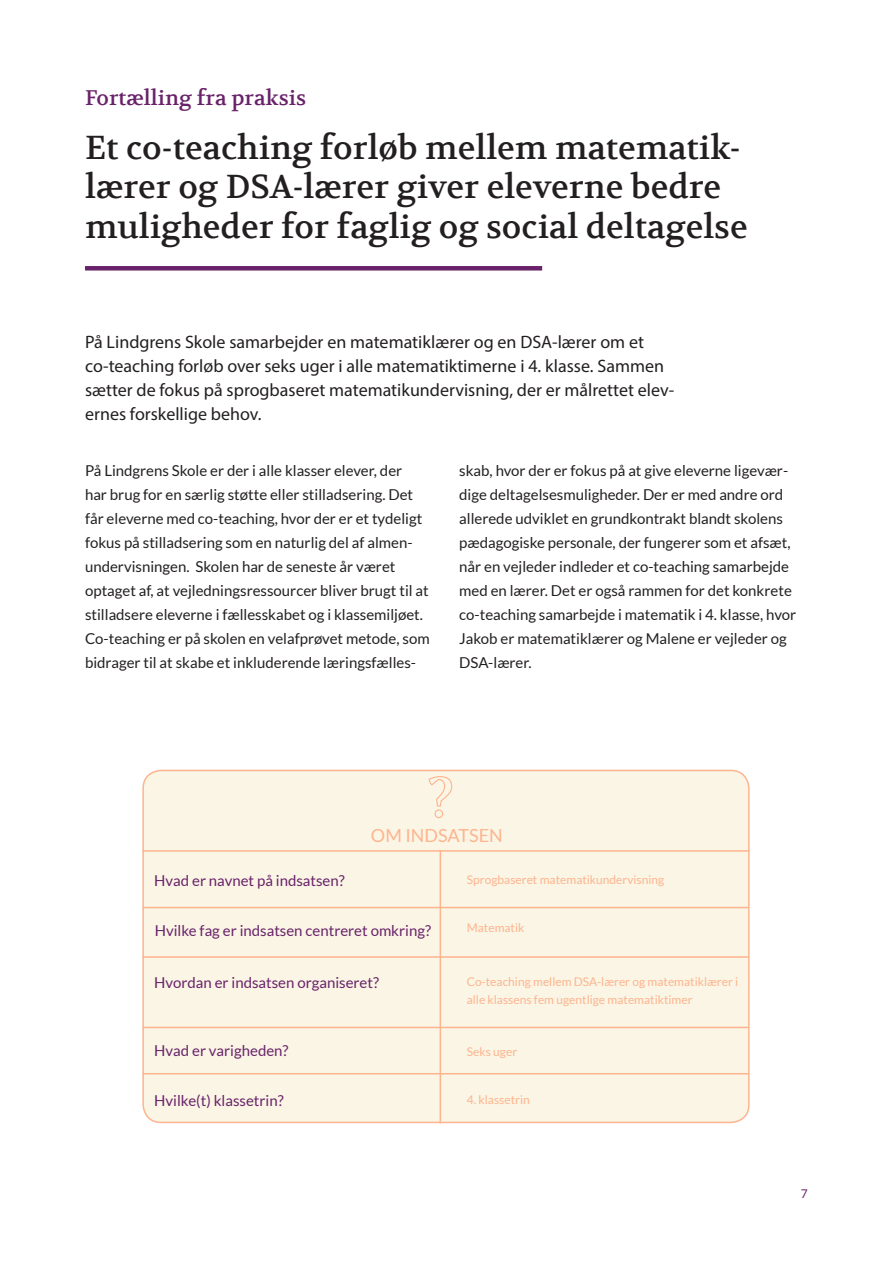
<style>
.page{position:relative;width:893px;height:1263px;background:#fff}
.page>*{position:absolute;margin:0;border:0;box-sizing:border-box;transform-origin:0 0}
.t1{font:33px/39.6px "Volkhov";color:#231f20}
.t2{font:21px "Volkhov";color:#69226a}
.t3{font:18px/24px "Myriad Pro";color:#231f20}
.t4{font:18px "Lato";color:#feb48f}
.t5{font:15px/24px "Lato";color:#231f20}
.t6{font:15px "Lato";color:#69226a}
.t7{font:12px/18px "Lato";color:#feb48f}
.t8{font:12px "Lato";color:#69226a}
</style>
<div class="page">
<div style="left:85px;top:266px;width:457px;height:5px;background:#69226a"></div>
<div style="left:143px;top:770px;width:606px;height:352px;background:#faf5e4;border-radius:18px"></div>
<div style="left:142px;top:770px;width:608px;height:353px;border:2px solid #feb48f;border-radius:18px"></div>
<hr style="left:142px;top:850px;width:608px;height:2px;background:#feb48f">
<hr style="left:142px;top:907px;width:606px;height:1px;background:#feb48f">
<hr style="left:142px;top:956px;width:606px;height:2px;background:#feb48f">
<hr style="left:142px;top:1027px;width:606px;height:1px;background:#feb48f">
<hr style="left:142px;top:1073px;width:606px;height:1px;background:#feb48f">
<hr style="left:440px;top:850px;width:1px;height:273px;background:#feb48f">
<svg style="left:428px;top:776px;width:25px;height:43px"></svg>
<p class="t2" style="left:85px;top:85px;width:223px">Fortælling fra praksis</p>
<h2 class="t1" style="left:85px;top:128px;width:664px">Et co-teaching forløb mellem matematik&shy;lærer og DSA-lærer giver eleverne bedre muligheder for faglig og social deltagelse</h2>
<p class="t3" style="left:85px;top:330px;width:591px">På Lindgrens Skole samarbejder en matematiklærer og en DSA-lærer om et co-teaching forløb over seks uger i alle matematiktimerne i 4. klasse. Sammen sætter de fokus på sprogbaseret matematikundervisning, der er målrettet elev&shy;ernes forskellige behov.</p>
<p class="t5" style="left:85px;top:458px;width:346px">På Lindgrens Skole er der i alle klasser elever, der<br>har brug for en særlig støtte eller stilladsering. Det får eleverne med co-teaching, hvor der er et tydeligt fokus på stilladsering som en naturlig del af almen&shy;undervisningen. Skolen har de seneste år været optaget af, at vejledningsressourcer bliver brugt til at stilladsere eleverne i fællesskabet og i klassemiljøet.<br>Co-teaching er på skolen en velafprøvet metode, som bidrager til at skabe et inkluderende læringsfælles-</p>
<p class="t5" style="left:459px;top:458px;width:338px">skab, hvor der er fokus på at give eleverne ligevær&shy;dige deltagelsesmuligheder. Der er med andre ord allerede udviklet en grundkontrakt blandt skolens pædagogiske personale, der fungerer som et afsæt, når en vejleder indleder et co-teaching samarbejde med en lærer. Det er også rammen for det konkrete co-teaching samarbejde i matematik i 4. klasse, hvor Jakob er matematiklærer og Malene er vejleder og DSA-lærer.</p>
<p class="t4" style="left:371px;top:826px;width:133px">OM INDSATSEN</p>
<p class="t6" style="left:154px;top:872px;width:192px">Hvad er navnet på indsatsen?</p>
<p class="t6" style="left:155px;top:922px;width:278px">Hvilke fag er indsatsen centreret omkring?</p>
<p class="t6" style="left:154px;top:974px;width:226px">Hvordan er indsatsen organiseret?</p>
<p class="t6" style="left:154px;top:1042px;width:136px">Hvad er varigheden?</p>
<p class="t6" style="left:154px;top:1092px;width:131px">Hvilke(t) klassetrin?</p>
<p class="t7" style="left:467px;top:871px;width:199px">Sprogbaseret matematikundervisning</p>
<p class="t7" style="left:467px;top:918px;width:59px">Matematik</p>
<p class="t7" style="left:467px;top:973px;width:273px">Co-teaching mellem DSA-lærer og matematiklærer i alle klassens fem ugentlige matematiktimer</p>
<p class="t7" style="left:467px;top:1043px;width:52px">Seks uger</p>
<p class="t7" style="left:467px;top:1090px;width:65px">4. klassetrin</p>
<p class="t8" style="left:801px;top:1186px;width:8px">7</p>
</div>
